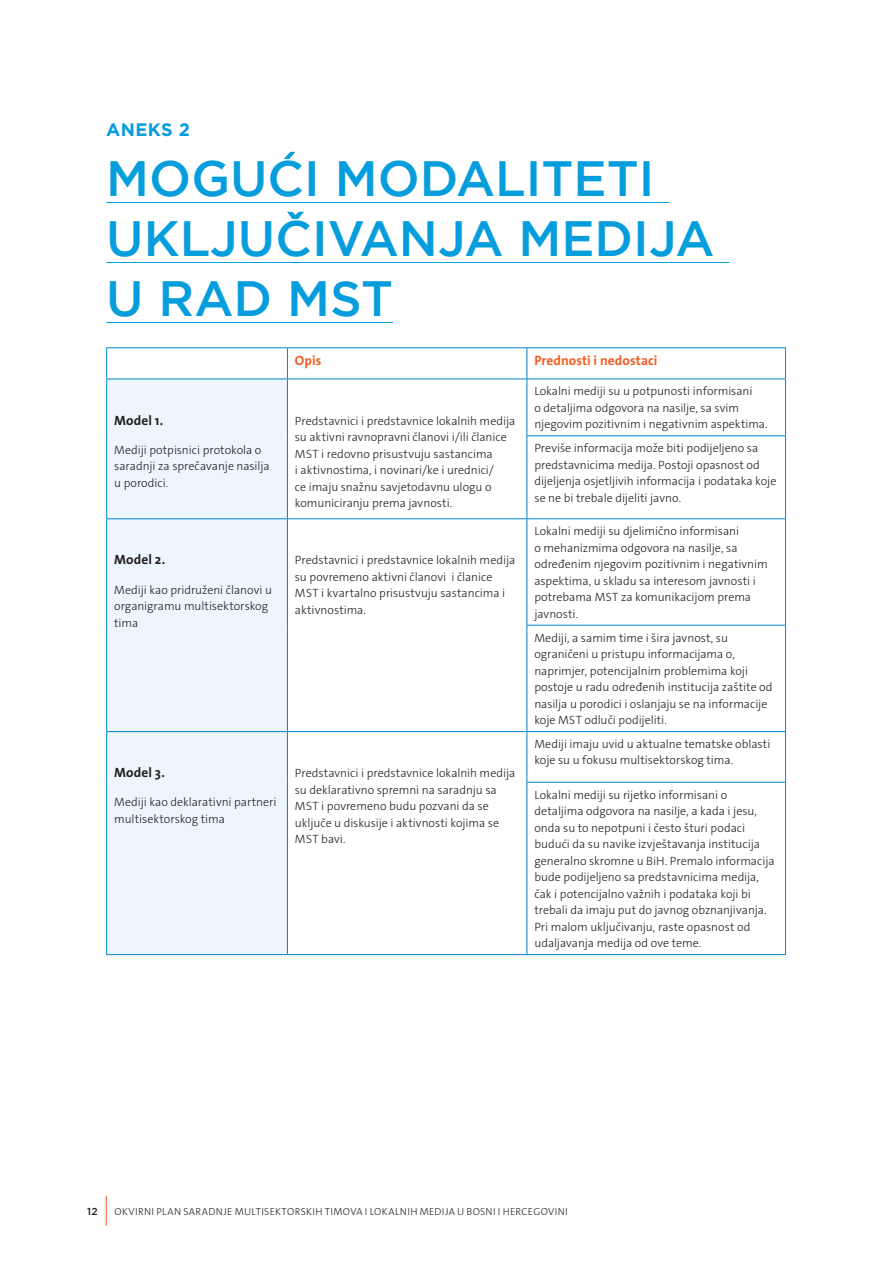
<style>
.page{position:relative;width:893px;height:1263px;background:#fff}
.page>*{position:absolute;margin:0;border:0;box-sizing:border-box;transform-origin:0 0}
.t1{font:500 49.5px/60px "Gotham";color:#069ddc}
.t2{font:700 18px "Gotham";letter-spacing:.02em;color:#069ddc}
.t3{font:700 13.5px "The Sans";letter-spacing:.005em;color:#f25b21}
.t4{font:700 13.5px "The Sans";letter-spacing:.01em;color:#231f20}
.t5{font:300 12px/16.5px "The Sans";color:#231f20}
.t6{font:300 10.2px "The Sans";letter-spacing:.035em;color:#231f20}
.t7{font:500 10.2px "Gotham";color:#231f20}
</style>
<div class="page">
<hr style="left:106px;top:1196px;width:1px;height:30px;background:#f25b21">
<hr style="left:106px;top:202px;width:563px;height:1px;background:#069ddc">
<hr style="left:106px;top:262px;width:623px;height:1px;background:#069ddc">
<hr style="left:106px;top:322px;width:287px;height:1px;background:#069ddc">
<div style="left:107px;top:380px;width:180px;height:574px;background:#edf6fc"></div>
<hr style="left:106px;top:379px;width:1px;height:57px;background:#0082c8">
<hr style="left:287px;top:379px;width:1px;height:57px;background:#0082c8">
<hr style="left:106px;top:436px;width:1px;height:82px;background:#0082c8">
<hr style="left:287px;top:436px;width:1px;height:82px;background:#0082c8">
<hr style="left:526px;top:379px;width:1px;height:56px;background:#0082c8">
<hr style="left:785px;top:379px;width:1px;height:56px;background:#0082c8">
<hr style="left:526px;top:435px;width:260px;height:1px;background:#0082c8">
<hr style="left:526px;top:436px;width:1px;height:82px;background:#0082c8">
<hr style="left:785px;top:436px;width:1px;height:82px;background:#0082c8">
<hr style="left:106px;top:518px;width:181px;height:1px;background:#0082c8">
<hr style="left:106px;top:519px;width:1px;height:106px;background:#0082c8">
<hr style="left:287px;top:518px;width:240px;height:1px;background:#0082c8">
<hr style="left:287px;top:519px;width:1px;height:106px;background:#0082c8">
<hr style="left:106px;top:625px;width:1px;height:106px;background:#0082c8">
<hr style="left:287px;top:625px;width:1px;height:106px;background:#0082c8">
<hr style="left:527px;top:518px;width:259px;height:1px;background:#0082c8">
<hr style="left:526px;top:519px;width:1px;height:106px;background:#0082c8">
<hr style="left:785px;top:519px;width:1px;height:106px;background:#0082c8">
<hr style="left:526px;top:625px;width:260px;height:1px;background:#0082c8">
<hr style="left:526px;top:625px;width:1px;height:106px;background:#0082c8">
<hr style="left:785px;top:625px;width:1px;height:106px;background:#0082c8">
<hr style="left:106px;top:731px;width:181px;height:1px;background:#0082c8">
<hr style="left:106px;top:732px;width:1px;height:50px;background:#0082c8">
<hr style="left:287px;top:731px;width:240px;height:1px;background:#0082c8">
<hr style="left:287px;top:732px;width:1px;height:50px;background:#0082c8">
<hr style="left:106px;top:782px;width:1px;height:172px;background:#0082c8">
<hr style="left:287px;top:782px;width:1px;height:172px;background:#0082c8">
<hr style="left:106px;top:954px;width:181px;height:1px;background:#0082c8">
<hr style="left:287px;top:954px;width:240px;height:1px;background:#0082c8">
<hr style="left:527px;top:731px;width:259px;height:1px;background:#0082c8">
<hr style="left:526px;top:732px;width:1px;height:50px;background:#0082c8">
<hr style="left:785px;top:732px;width:1px;height:50px;background:#0082c8">
<hr style="left:526px;top:782px;width:260px;height:1px;background:#0082c8">
<hr style="left:526px;top:783px;width:1px;height:171px;background:#0082c8">
<hr style="left:785px;top:783px;width:1px;height:171px;background:#0082c8">
<hr style="left:527px;top:954px;width:259px;height:1px;background:#0082c8">
<hr style="left:106px;top:347px;width:181px;height:1px;background:#0082c8">
<hr style="left:106px;top:348px;width:1px;height:31px;background:#0082c8">
<hr style="left:287px;top:347px;width:240px;height:1px;background:#0082c8">
<hr style="left:287px;top:348px;width:1px;height:31px;background:#0082c8">
<hr style="left:527px;top:347px;width:259px;height:1px;background:#0082c8">
<hr style="left:526px;top:348px;width:1px;height:31px;background:#0082c8">
<hr style="left:785px;top:348px;width:1px;height:31px;background:#0082c8">
<hr style="left:106px;top:379px;width:181px;height:1px;background:#0082c8">
<hr style="left:287px;top:379px;width:240px;height:1px;background:#0082c8">
<hr style="left:527px;top:379px;width:259px;height:1px;background:#0082c8">
<svg style="left:287px;top:212px;width:17px;height:7px"></svg>
<svg style="left:284px;top:152px;width:11px;height:7px"></svg>
<h2 class="t2" style="left:106px;top:119px;width:85px">ANEKS 2</h2>
<h1 class="t1" style="left:106px;top:147px;width:610px">MOGUCI MODALITETI<br>UKLJUCIVANJA MEDIJA<br>U RAD MST</h1>
<p class="t3" style="left:295px;top:349px;width:28px">Opis</p>
<p class="t3" style="left:534px;top:349px;width:125px">Prednosti i nedostaci</p>
<p class="t4" style="left:114px;top:409px;width:51px">Model 1.</p>
<p class="t5" style="left:114px;top:442px;width:157px">Mediji potpisnici protokola o saradnji za sprečavanje nasilja u porodici.</p>
<p class="t4" style="left:114px;top:549px;width:53px">Model 2.</p>
<p class="t5" style="left:114px;top:581px;width:159px">Mediji kao pridruženi članovi u organigramu multisektorskog tima</p>
<p class="t4" style="left:114px;top:761px;width:52px">Model 3.</p>
<p class="t5" style="left:114px;top:794px;width:164px">Mediji kao deklarativni partneri multisektorskog tima</p>
<p class="t5" style="left:295px;top:412px;width:222px">Predstavnici i predstavnice lokalnih medija su aktivni ravnopravni članovi i/ili članice MST i redovno prisustvuju sastancima<br>i aktivnostima, i novinari/ke i urednici/<br>ce imaju snažnu savjetodavnu ulogu o komuniciranju prema javnosti.</p>
<p class="t5" style="left:295px;top:552px;width:222px">Predstavnici i predstavnice lokalnih medija su povremeno aktivni članovi i članice MST i kvartalno prisustvuju sastancima i aktivnostima.</p>
<p class="t5" style="left:295px;top:765px;width:222px">Predstavnici i predstavnice lokalnih medija su deklarativno spremni na saradnju sa MST i povremeno budu pozvani da se uključe u diskusije i aktivnosti kojima se MST bavi.</p>
<p class="t5" style="left:534px;top:383px;width:235px">Lokalni mediji su u potpunosti informisani<br>o detaljima odgovora na nasilje, sa svim njegovim pozitivnim i negativnim aspektima.</p>
<p class="t5" style="left:534px;top:440px;width:243px">Previše informacija može biti podijeljeno sa predstavnicima medija. Postoji opasnost od dijeljenja osjetljivih informacija i podataka koje se ne bi trebale dijeliti javno.</p>
<p class="t5" style="left:534px;top:523px;width:235px">Lokalni mediji su djelimično informisani<br>o mehanizmima odgovora na nasilje, sa određenim njegovim pozitivnim i negativnim aspektima, u skladu sa interesom javnosti i potrebama MST za komunikacijom prema javnosti.</p>
<p class="t5" style="left:534px;top:629px;width:240px">Mediji, a samim time i šira javnost, su ograničeni u pristupu informacijama o, naprimjer, potencijalnim problemima koji postoje u radu određenih institucija zaštite od nasilja u porodici i oslanjaju se na informacije koje MST odluči podijeliti.</p>
<p class="t5" style="left:534px;top:736px;width:237px">Mediji imaju uvid u aktualne tematske oblasti koje su u fokusu multisektorskog tima.</p>
<p class="t5" style="left:534px;top:786px;width:242px">Lokalni mediji su rijetko informisani o detaljima odgovora na nasilje, a kada i jesu, onda su to nepotpuni i često šturi podaci budući da su navike izvještavanja institucija generalno skromne u BiH. Premalo informacija bude podijeljeno sa predstavnicima medija, čak i potencijalno važnih i podataka koji bi trebali da imaju put do javnog obznanjivanja.<br>Pri malom uključivanju, raste opasnost od udaljavanja medija od ove teme.</p>
<p class="t7" style="left:87px;top:1206px;width:12px">12</p>
<p class="t6" style="left:114px;top:1205px;width:455px">OKVIRNI PLAN SARADNJE MULTISEKTORSKIH TIMOVA I LOKALNIH MEDIJA U BOSNI I HERCEGOVINI</p>
</div>
